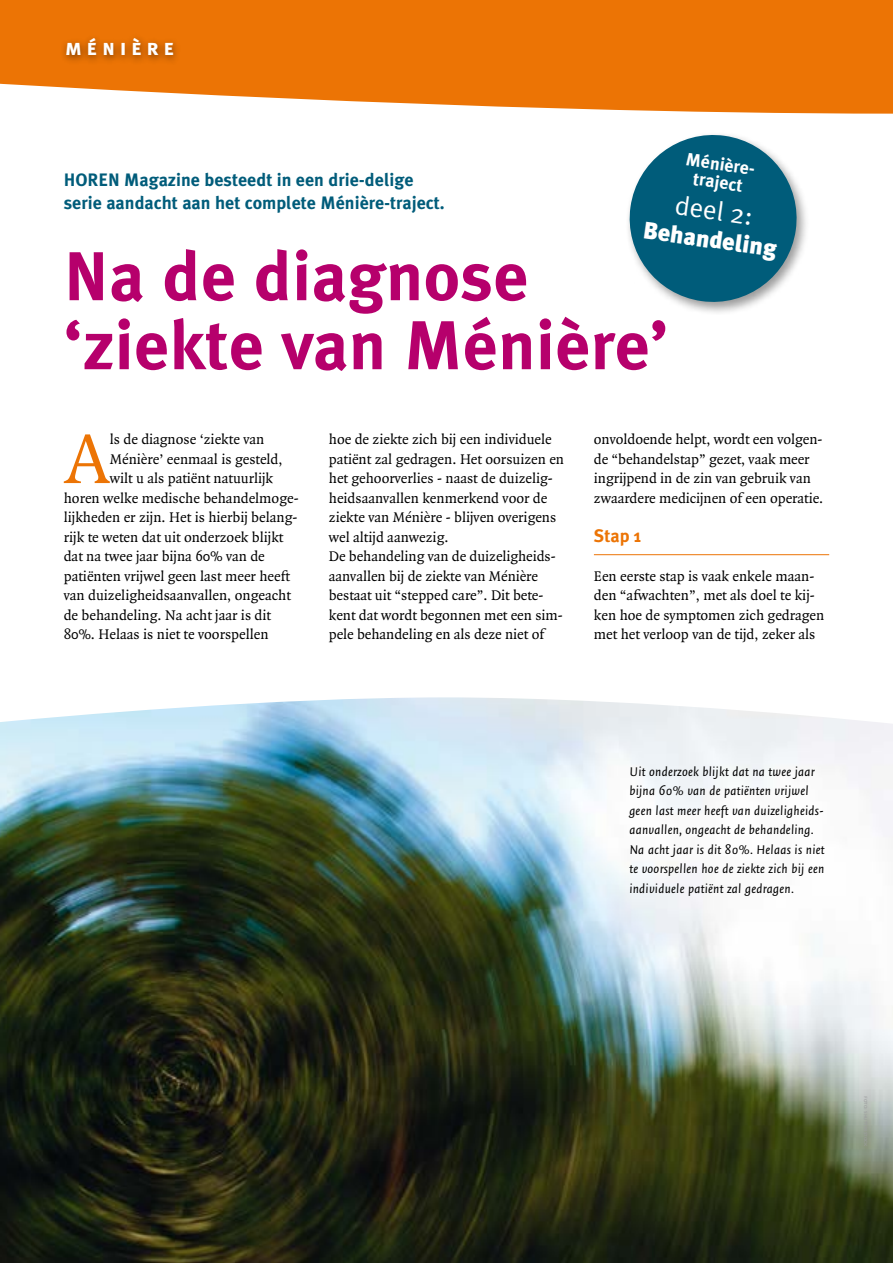
<style>
.page{position:relative;width:893px;height:1263px;background:#fff}
.page>*{position:absolute;margin:0;border:0;box-sizing:border-box;transform-origin:0 0}
.t1{font:75.9px "Quadraat";color:#ec7405}
.t2{font:700 69px/69px "Meta Plus";letter-spacing:.005em;color:#b6006c}
.t3{font:27px "Meta Plus Normal";color:#fff}
.t4{font:900 24px "Meta Plus";color:#fff}
.t5{font:22.5px "Meta Plus Bold Caps";letter-spacing:.2em;color:#fff}
.t6{font:700 18px/22.5px "Meta Plus";color:#005c7a}
.t7{font:700 18px/18px "Meta Plus";color:#fff;text-align:center}
.t8{font:700 18px "Meta Plus";color:#ec7405}
.t9{font:15px/19.5px "Quadraat";color:#000}
.t10{font:italic 13.5px/19.5px "Quadraat Sans";letter-spacing:.02em;color:#000}
</style>
<div class="page">
<img style="left:0;top:697px;width:893px;height:566px">
<svg style="left:0;top:0;width:893px;height:114px;fill:#ec7405"></svg>
<div style="left:60px;top:33px;width:122px;height:32px;background:#000;opacity:.5"></div>
<hr style="left:594px;top:554px;width:235px;height:1px;background:#ec7405">
<div style="left:625px;top:130px;width:185px;height:185px;background:#000;opacity:.4"></div>
<svg style="left:625px;top:130px;width:177px;height:177px"></svg>
<h3 class="t5" style="left:65px;top:34px;width:111px">ménière</h3>
<p class="t7" style="left:687px;top:150px;width:74px;rotate:8deg">Ménière&shy;traject</p>
<h3 class="t3" style="left:678px;top:189px;width:80px;rotate:8deg">deel 2:</h3>
<h3 class="t4" style="left:645px;top:216px;width:136px;rotate:8deg">Behandeling</h3>
<p class="t6" style="left:64px;top:169px;width:382px">HOREN Magazine besteedt in een drie-delige serie aandacht aan het complete Ménière-traject.</p>
<h2 class="t2" style="left:64px;top:241px;width:606px">Na de diagnose ‘ziekte van Ménière’</h2>
<h1 class="t1" style="left:64px;top:419px;width:48px">A</h1>
<p class="t9" style="left:110px;top:430px;width:156px">ls de diagnose ‘ziekte van</p>
<p class="t9" style="left:110px;top:449px;width:174px">Ménière’ eenmaal is gesteld,</p>
<p class="t9" style="left:110px;top:469px;width:165px">wilt u als patiënt natuurlijk</p>
<p class="t9" style="left:64px;top:488px;width:236px">horen welke medische behandelmoge-</p>
<p class="t9" style="left:64px;top:508px;width:235px">lijkheden er zijn. Het is hierbij belang-</p>
<p class="t9" style="left:64px;top:527px;width:221px">rijk te weten dat uit onderzoek blijkt</p>
<p class="t9" style="left:64px;top:547px;width:203px">dat na twee jaar bijna 60% van de</p>
<p class="t9" style="left:64px;top:566px;width:228px">patiënten vrijwel geen last meer heeft</p>
<p class="t9" style="left:64px;top:586px;width:229px">van duizeligheidsaanvallen, ongeacht</p>
<p class="t9" style="left:64px;top:605px;width:209px">de behandeling. Na acht jaar is dit</p>
<p class="t9" style="left:64px;top:625px;width:206px">80%. Helaas is niet te voorspellen</p>
<p class="t9" style="left:329px;top:430px;width:237px">hoe de ziekte zich bij een individuele patiënt zal gedragen. Het oorsuizen en het gehoorverlies - naast de duizelig&shy;heidsaanvallen kenmerkend voor de ziekte van Ménière - blijven overigens wel altijd aanwezig.<br>De behandeling van de duizeligheids&shy;aanvallen bij de ziekte van Ménière bestaat uit “stepped care”. Dit bete&shy;kent dat wordt begonnen met een sim&shy;pele behandeling en als deze niet of</p>
<p class="t9" style="left:594px;top:430px;width:231px">onvoldoende helpt, wordt een volgen&shy;de “behandelstap” gezet, vaak meer ingrijpend in de zin van gebruik van zwaardere medicijnen of een operatie.</p>
<p class="t8" style="left:594px;top:525px;width:49px">Stap 1</p>
<p class="t9" style="left:594px;top:566px;width:232px">Een eerste stap is vaak enkele maan&shy;den “afwachten”, met als doel te kij&shy;ken hoe de symptomen zich gedragen met het verloop van de tijd, zeker als</p>
<p class="t10" style="left:629px;top:762px;width:197px">Uit onderzoek blijkt dat na twee jaar bijna 60% van de patiënten vrijwel geen last meer heeft van duizeligheids&shy;aanvallen, ongeacht de behandeling.<br>Na acht jaar is dit 80%. Helaas is niet te voorspellen hoe de ziekte zich bij een individuele patiënt zal gedragen.</p>
</div>
